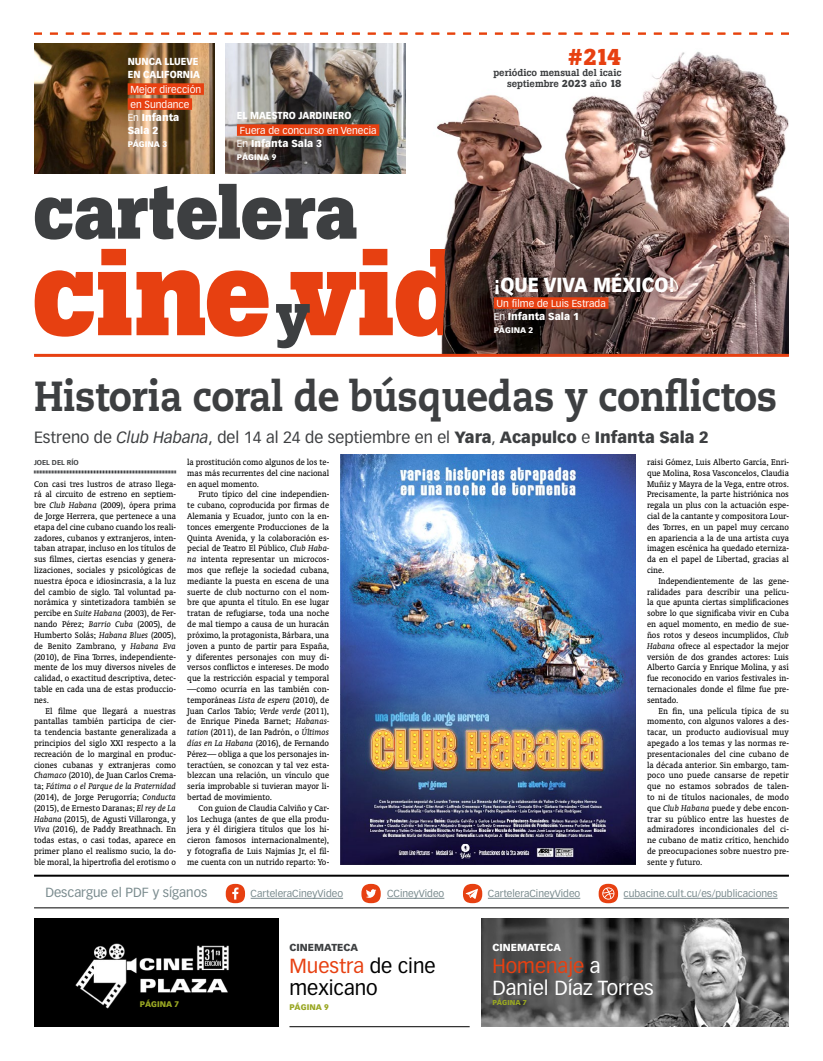
<style>
.page{position:relative;width:823px;height:1061px;background:#fff}
.page>*{position:absolute;margin:0;border:0;box-sizing:border-box;transform-origin:0 0}
.t1{font:700 122px "Boton";letter-spacing:-.01em;color:#e74011}
.t2{font:700 77.6px "Boton";letter-spacing:-.005em;color:#3d3f41}
.t3{font:800 42px "Caecilia";letter-spacing:-.01em;color:#3d3f41;scale:.9 1}
.t4{font:700 22.7px "Boton";color:#e74011}
.t5{font:20px/21.6px "Vectora LH";color:#fff}
.t6{font:20px/21.6px "Vectora LH";color:#000}
.t7{font:900 20px "Vectora LH";color:#fff;scale:.9 1}
.t8{font:16px "Vectora LH";color:#3d3f41}
.t9{font:13px "Vectora LH";color:#7a8b8e}
.t10{font:10px/13px "Vectora LH";color:#fff}
.t11{font:10px "Vectora LH";color:#7a8b8e}
.t12{font:500 10px "Boton";color:#3d3f41}
.t13{font:900 10px/13px "Vectora LH";color:#fff;scale:.9 1}
.t14{font:900 10px/13px "Vectora LH";color:#fff}
.t15{font:900 10px "Vectora LH";color:#3d3f41}
.t16{font:9.4px/10.8px "Oranda BT";color:#000;text-align:justify}
.t17{font:900 8px "Vectora LH";color:#fff}
.t18{font:900 8px "Vectora LH";color:#99a723}
.t19{font:700 7px "Vectora LH";color:#3d3f41}
.t20{font:900 7px "Vectora LH";color:#99a723}
.s1{font-weight:400}
.s2{font-weight:900}
.s3{font-weight:700}
.s4{font-size:60px;color:#3d3f41}
.s5{font-style:italic}
.s6{color:#e74011}
</style>
<div class="page">
<img style="left:427px;top:32px;width:361px;height:322px">
<img style="left:481px;top:918px;width:307px;height:108px">
<hr style="left:34px;top:907px;width:754px;height:1px;background:#000">
<hr style="left:623px;top:897px;width:154px;height:1px;background:#7a8b8e">
<svg style="left:598px;top:883px;width:19px;height:20px"></svg>
<hr style="left:487px;top:897px;width:93px;height:1px;background:#7a8b8e">
<svg style="left:463px;top:883px;width:19px;height:19px"></svg>
<hr style="left:387px;top:897px;width:57px;height:1px;background:#7a8b8e">
<svg style="left:361px;top:883px;width:19px;height:19px"></svg>
<hr style="left:250px;top:897px;width:93px;height:1px;background:#7a8b8e">
<svg style="left:225px;top:883px;width:20px;height:19px"></svg>
<svg style="left:34px;top:33px;width:754px;height:2px"></svg>
<hr style="left:34px;top:874px;width:754px;height:2px;background:#000">
<hr style="left:289px;top:1026px;width:180px;height:1px;background:#000">
<hr style="left:34px;top:354px;width:754px;height:3px;background:#e74011">
<svg style="left:34px;top:470px;width:142px;height:3px"></svg>
<img style="left:340px;top:454px;width:295px;height:410px">
<img style="left:34px;top:918px;width:244px;height:108px">
<img style="left:34px;top:43px;width:180px;height:130px">
<img style="left:225px;top:43px;width:180px;height:130px">
<img style="left:437px;top:54px;width:351px;height:296px">
<div style="left:493px;top:297px;width:115px;height:12px;background:#e74011"></div>
<div style="left:128px;top:83px;width:76px;height:12px;background:#e74011"></div>
<div style="left:128px;top:98px;width:64px;height:12px;background:#e74011"></div>
<div style="left:237px;top:124px;width:142px;height:12px;background:#e74011"></div>
<p class="t13" style="left:128px;top:55px;width:82px">NUNCA LLUEVE<br>EN CALIFORNIA</p>
<p class="t10" style="left:130px;top:82px;width:72px;line-height:15px">Mejor dirección en Sundance</p>
<p class="t14" style="left:128px;top:111px;width:53px"><span class="s1">En</span> Infanta<br>Sala 2</p>
<p class="t17" style="left:128px;top:139px;width:41px">PÁGINA 3</p>
<p class="t13" style="left:237px;top:109px;width:129px">EL MAESTRO JARDINERO</p>
<p class="t10" style="left:237px;top:124px;width:141px">Fuera de concurso en Venecia<br>En <span class="s2">Infanta Sala 3</span></p>
<p class="t17" style="left:237px;top:152px;width:41px">PÁGINA 9</p>
<h2 class="t2" style="left:33px;top:165px;width:326px">cartelera</h2>
<h3 class="t4" style="left:567px;top:44px;width:55px">#214</h3>
<p class="t12" style="left:493px;top:66px;width:129px">periódico mensual del icaic</p>
<p class="t12" style="left:506px;top:77px;width:116px">septiembre <span class="s3">2023</span> año <span class="s3">18</span></p>
<h1 class="t1" style="left:31px;top:220px;width:570px">cine<span class="s4">y</span>video</h1>
<h3 class="t7" style="left:493px;top:272px;width:203px">¡QUE VIVA MÉXICO!</h3>
<p class="t10" style="left:493px;top:297px;width:113px">Un filme de Luis Estrada<br>En <span class="s2">Infanta Sala 1</span></p>
<p class="t17" style="left:493px;top:325px;width:41px">PÁGINA 2</p>
<h3 class="t3" style="left:34px;top:370px;width:826px">Historia coral de búsquedas y conflictos</h3>
<p class="t19" style="left:34px;top:458px;width:46px">JOEL DEL RÍO</p>
<p class="t16" style="left:34px;top:478px;width:143px">Con casi tres lustros de atraso llega&shy;rá al circuito de estreno en septiem&shy;bre <span class="s5">Club Habana</span> (2009), ópera prima de Jorge Herrera, que pertenece a una etapa del cine cubano cuando los reali&shy;zadores, cubanos y extranjeros, inten&shy;taban atrapar, incluso en los títulos de sus filmes, ciertas esencias y genera&shy;lizaciones, sociales y psicológicas de nuestra época e idiosincrasia, a la luz del cambio de siglo. Tal voluntad pa&shy;norámica y sintetizadora también se percibe en <span class="s5">Suite Habana</span> (2003), de Fer&shy;nando Pérez; <span class="s5">Barrio Cuba</span> (2005), de Humberto Solás; <span class="s5">Habana Blues</span> (2005), de Benito Zambrano, y <span class="s5">Habana Eva </span>(2010), de Fina Torres, independiente&shy;mente de los muy diversos niveles de calidad, o exactitud descriptiva, detec&shy;table en cada una de estas produccio&shy;nes.</p>
<p class="t16" style="left:34px;top:705px;width:143px;text-indent:11px">El filme que llegará a nuestras pantallas también participa de cier&shy;ta tendencia bastante generalizada a principios del siglo XXI respecto a la recreación de lo marginal en produc&shy;ciones cubanas y extranjeras como <span class="s5">Chamaco</span> (2010), de Juan Carlos Crema&shy;ta; <span class="s5">Fátima o el Parque de la Fraternidad </span>(2014), de Jorge Perugorría; <span class="s5">Conducta </span>(2015), de Ernesto Daranas; <span class="s5">El rey de La Habana</span> (2015), de Agusti Villaronga, y <span class="s5">Viva</span> (2016), de Paddy Breathnach. En todas estas, o casi todas, aparece en primer plano el realismo sucio, la do&shy;ble moral, la hipertrofia del erotismo o</p>
<h3 class="t8" style="left:34px;top:428px;width:675px">Estreno de <span class="s5">Club Habana</span>, del 14 al 24 de septiembre en el <span class="s2">Yara</span>, <span class="s2">Acapulco</span> e <span class="s2">Infanta Sala 2</span></h3>
<p class="t16" style="left:187px;top:456px;width:143px">la prostitución como algunos de los te&shy;mas más recurrentes del cine nacional en aquel momento.</p>
<p class="t16" style="left:187px;top:489px;width:143px;text-indent:11px">Fruto típico del cine independien&shy;te cubano, coproducida por firmas de Alemania y Ecuador, junto con la en&shy;tonces emergente Producciones de la Quinta Avenida, y la colaboración es&shy;pecial de Teatro El Público, <span class="s5">Club Haba&shy;na</span> intenta representar un microcos&shy;mos que refleje la sociedad cubana, mediante la puesta en escena de una suerte de club nocturno con el nom&shy;bre que apunta el título. En ese lugar tratan de refugiarse, toda una noche de mal tiempo a causa de un huracán próximo, la protagonista, Bárbara, una joven a punto de partir para España, y diferentes personajes con muy di&shy;versos conflictos e intereses. De modo que la restricción espacial y temporal —como ocurría en las también con&shy;temporáneas <span class="s5">Lista de espera</span> (2010), de Juan Carlos Tabío; <span class="s5">Verde verde</span> (2011), de Enrique Pineda Barnet; <span class="s5">Habanas&shy;tation</span> (2011), de Ian Padrón, o <span class="s5">Últimos días en La Habana</span> (2016), de Fernando Pérez— obliga a que los personajes in&shy;teractúen, se conozcan y tal vez esta&shy;blezcan una relación, un vínculo que sería improbable si tuvieran mayor li&shy;bertad de movimiento.</p>
<p class="t16" style="left:187px;top:802px;width:143px;text-indent:11px">Con guion de Claudia Calviño y Car&shy;los Lechuga (antes de que ella produ&shy;jera y él dirigiera títulos que los hi&shy;cieron famosos internacionalmente), y fotografía de Luis Najmías Jr, el fil&shy;me cuenta con un nutrido reparto: Yo-</p>
<p class="t16" style="left:646px;top:456px;width:143px">raisi Gómez, Luis Alberto García, Enri&shy;que Molina, Rosa Vasconcelos, Claudia Muñiz y Mayra de la Vega, entre otros.<br>Precisamente, la parte histriónica nos regala un plus con la actuación espe&shy;cial de la cantante y compositora Lour&shy;des Torres, en un papel muy cercano en apariencia a la de una artista cuya imagen escénica ha quedado eterniza&shy;da en el papel de Libertad, gracias al cine.</p>
<p class="t16" style="left:646px;top:575px;width:143px;text-indent:11px">Independientemente de las gene&shy;ralidades para describir una pelícu&shy;la que apunta ciertas simplificaciones sobre lo que significaba vivir en Cuba en aquel momento, en medio de sue&shy;ños rotos y deseos incumplidos, <span class="s5">Club Habana</span> ofrece al espectador la mejor versión de dos grandes actores: Luis Alberto García y Enrique Molina, y así fue reconocido en varios festivales in&shy;ternacionales donde el filme fue pre&shy;sentado.</p>
<p class="t16" style="left:646px;top:705px;width:143px;text-indent:11px">En fin, una película típica de su momento, con algunos valores a des&shy;tacar, un producto audiovisual muy apegado a los temas y las normas re&shy;presentacionales del cine cubano de la década anterior. Sin embargo, tam&shy;poco uno puede cansarse de repetir que no estamos sobrados de talen&shy;to ni de títulos nacionales, de modo que <span class="s5">Club Habana</span> puede y debe encon&shy;trar su público entre las huestes de admiradores incondicionales del ci&shy;ne cubano de matiz crítico, henchido de preocupaciones sobre nuestro pre&shy;sente y futuro.</p>
<h3 class="t9" style="left:45px;top:884px;width:163px">Descargue el PDF y síganos</h3>
<p class="t11" style="left:250px;top:887px;width:94px">CarteleraCineyVideo</p>
<p class="t11" style="left:387px;top:887px;width:59px">CCineyVideo</p>
<p class="t11" style="left:487px;top:887px;width:94px">CarteleraCineyVideo</p>
<p class="t11" style="left:623px;top:887px;width:155px">cubacine.cult.cu/es/publicaciones</p>
<p class="t14" style="left:492px;top:940px;width:70px">CINEMATECA</p>
<h3 class="t5" style="left:492px;top:954px;width:163px"><span class="s6">Homenaje</span> a<br>Daniel Díaz Torres</h3>
<p class="t15" style="left:289px;top:941px;width:70px">CINEMATECA</p>
<h3 class="t6" style="left:289px;top:954px;width:148px"><span class="s6">Muestra</span> de cine mexicano</h3>
<p class="t18" style="left:289px;top:1001px;width:41px">PÁGINA 9</p>
<p class="t18" style="left:140px;top:999px;width:41px">PÁGINA 7</p>
<p class="t20" style="left:492px;top:998px;width:36px">PÁGINA 7</p>
</div>
